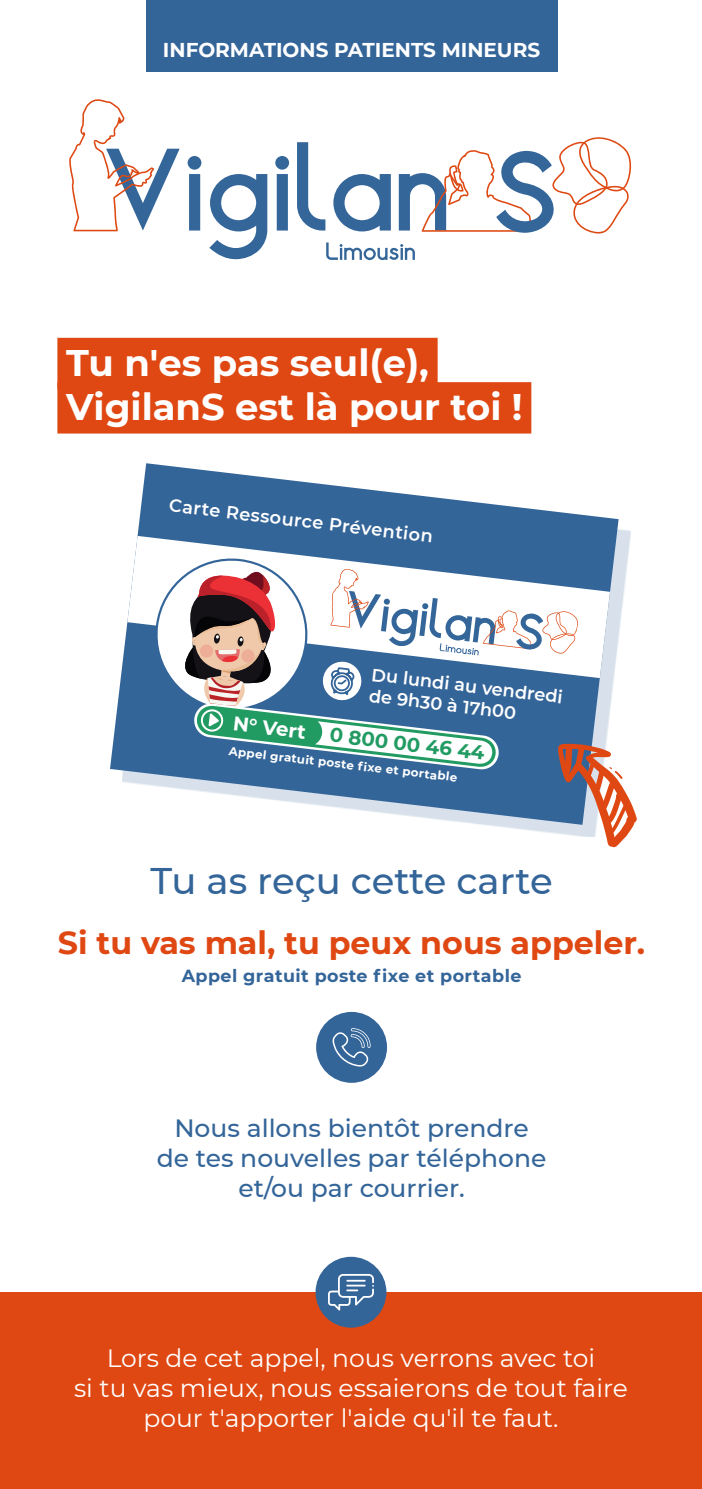
<style>
.page{position:relative;width:702px;height:1489px;background:#fff}
.page>*{position:absolute;margin:0;border:0;box-sizing:border-box;transform-origin:0 0}
.t1{font:700 37px/44.2px "Montserrat";color:#fff}
.t2{font:500 37px "Montserrat";color:#346599}
.t3{font:700 31.75px "Montserrat";color:#df4812}
.t4{font:25px/30px "Montserrat";color:#fff;text-align:center}
.t5{font:500 25px/30px "Montserrat";color:#346599;text-align:center}
.t6{font:700 20px "Montserrat";color:#fff}
.t7{font:700 19.75px "Montserrat";color:#229b63}
.t8{font:600 17.75px/21.5px "Montserrat";color:#fff}
.t9{font:700 17.5px "Montserrat";letter-spacing:.025em;color:#346599}
.t10{font:700 11.75px "Montserrat";color:#fff}
.s1{color:#fff}
</style>
<div class="page">
<svg style="left:187px;top:156px;width:14px;height:74px"></svg>
<svg style="left:275px;top:156px;width:14px;height:74px"></svg>
<svg style="left:297px;top:142px;width:28px;height:88px"></svg>
<svg style="left:333px;top:174px;width:58px;height:57px"></svg>
<svg style="left:69px;top:99px;width:111px;height:132px"></svg>
<svg style="left:209px;top:174px;width:58px;height:85px"></svg>
<svg style="left:326px;top:242px;width:89px;height:18px"></svg>
<svg style="left:399px;top:137px;width:232px;height:97px"></svg>
<div style="left:146px;top:0;width:411px;height:71px;background:#346599"></div>
<svg style="left:110px;top:463px;width:508px;height:323px;fill:#346599"></svg>
<svg style="left:127px;top:536px;width:483px;height:142px;fill:#346599"></svg>
<svg style="left:150px;top:553px;width:486px;height:294px"></svg>
<div style="left:0;top:1292px;width:702px;height:196px;background:#df4812"></div>
<div style="left:57px;top:338px;width:380px;height:51px;background:#df4812"></div>
<div style="left:57px;top:382px;width:474px;height:51px;background:#df4812"></div>
<div style="left:315px;top:1256px;width:71px;height:71px;background:#346599;border-radius:50%"></div>
<svg style="left:328px;top:1273px;width:46px;height:37px"></svg>
<div style="left:316px;top:1011px;width:71px;height:71px;background:#346599;border-radius:50%"></div>
<svg style="left:332px;top:1028px;width:38px;height:38px"></svg>
<p class="t6" style="left:163px;top:36px;width:379px">INFORMATIONS PATIENTS MINEURS</p>
<h1 class="t1" style="left:66px;top:339px;width:458px">Tu n'es pas seul(e),<br>VigilanS est là pour toi !</h1>
<p class="t8" style="left:171px;top:493px;width:267px;rotate:7deg">Carte Ressource Prévention</p>
<p class="t8" style="left:373px;top:662px;width:194px;rotate:7deg">Du lundi au vendredi de 9h30 à 17h00</p>
<p class="t10" style="left:230px;top:741px;width:231px;rotate:7deg">Appel gratuit poste fixe et portable</p>
<p class="t7" style="left:235px;top:708px;width:254px;rotate:7deg"><span class="s1">N° Vert</span> 0 800 00 46 44</p>
<h1 class="t2" style="left:150px;top:854px;width:404px">Tu as reçu cette carte</h1>
<p class="t3" style="left:58px;top:920px;width:588px">Si tu vas mal, tu peux nous appeler.</p>
<p class="t9" style="left:182px;top:963px;width:341px">Appel gratuit poste fixe et portable</p>
<p class="t5" style="left:157px;top:1111px;width:391px">Nous allons bientôt prendre de tes nouvelles par téléphone et/ou par courrier.</p>
<p class="t4" style="left:74px;top:1342px;width:555px">Lors de cet appel, nous verrons avec toi<br>si tu vas mieux, nous essaierons de tout faire pour t'apporter l'aide qu'il te faut.</p>
</div>
